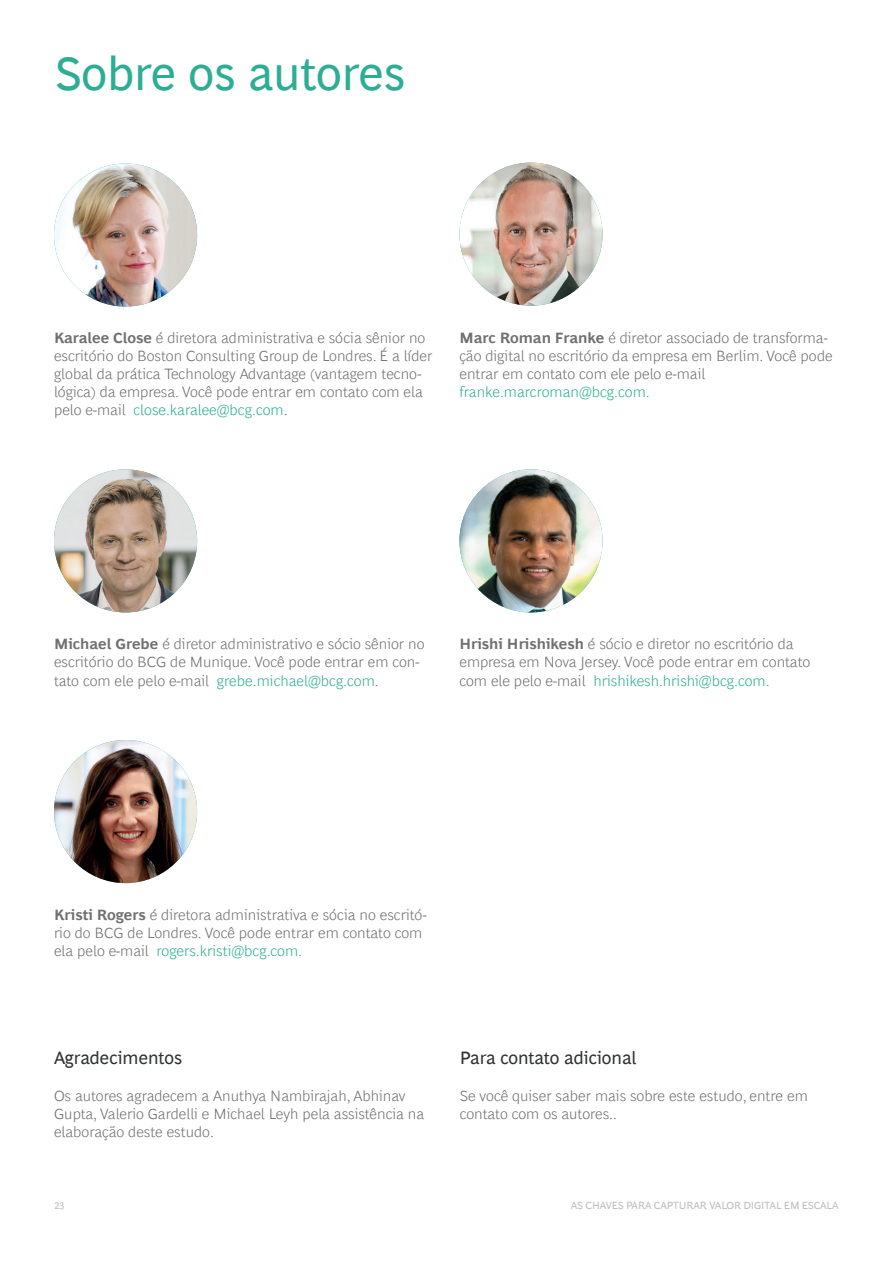
<style>
.page{position:relative;width:893px;height:1263px;background:#fff}
.page>*{position:absolute;margin:0;border:0;box-sizing:border-box;transform-origin:0 0}
.t1{font:48px "Henderson BCG Sans";color:#2dae94}
.t2{font:18px "Henderson BCG Sans";color:#313232}
.t3{font:300 15px/18px "Henderson BCG Sans";color:#707070}
.t4{font:300 15px "Henderson BCG Sans";color:#2dae94}
.t5{font:10.5px "Henderson BCG Sans";letter-spacing:-.02em;color:#c0bebe}
.s1{font-weight:700}
.s2{color:#2dae94}
</style>
<div class="page">
<hr style="left:892px;top:0;width:1px;height:1263px;background:#989898">
<img style="left:54px;top:163px;width:143px;height:144px;border-radius:72px">
<img style="left:54px;top:469px;width:143px;height:143px;border-radius:72px">
<img style="left:54px;top:740px;width:143px;height:143px;border-radius:72px">
<img style="left:459px;top:163px;width:144px;height:143px;border-radius:72px">
<img style="left:459px;top:469px;width:144px;height:143px;border-radius:72px">
<h1 class="t1" style="left:55px;top:38px;width:352px">Sobre os autores</h1>
<p class="t3" style="left:54px;top:327px;width:380px"><span class="s1">Karalee Close</span> é diretora administrativa e sócia sênior no escritório do Boston Consulting Group de Londres. É a líder global da prática Technology Advantage (vantagem tecno&shy;lógica) da empresa. Você pode entrar em contato com ela pelo e-mail <span class="s2">close.karalee@bcg.com</span>.</p>
<p class="t3" style="left:459px;top:327px;width:375px"><span class="s1">Marc Roman Franke</span> é diretor associado de transforma&shy;ção digital no escritório da empresa em Berlim. Você pode entrar em contato com ele pelo e-mail</p>
<p class="t4" style="left:459px;top:381px;width:192px">franke.marcroman@bcg.com.</p>
<p class="t3" style="left:54px;top:634px;width:372px"><span class="s1">Michael Grebe</span> é diretor administrativo e sócio sênior no escritório do BCG de Munique. Você pode entrar em con&shy;tato com ele pelo e-mail <span class="s2">grebe.michael@bcg.com</span>.</p>
<p class="t3" style="left:459px;top:634px;width:352px"><span class="s1">Hrishi Hrishikesh</span> é sócio e diretor no escritório da empresa em Nova Jersey. Você pode entrar em contato com ele pelo e-mail <span class="s2">hrishikesh.hrishi@bcg.com.</span></p>
<p class="t3" style="left:54px;top:905px;width:374px"><span class="s1">Kristi Rogers</span> é diretora administrativa e sócia no escritó&shy;rio do BCG de Londres. Você pode entrar em contato com ela pelo e-mail <span class="s2">rogers.kristi@bcg.com.</span></p>
<p class="t2" style="left:54px;top:1045px;width:130px">Agradecimentos</p>
<p class="t3" style="left:54px;top:1085px;width:372px">Os autores agradecem a Anuthya Nambirajah, Abhinav<br>Gupta, Valerio Gardelli e Michael Leyh pela assistência na elaboração deste estudo.</p>
<p class="t2" style="left:460px;top:1045px;width:178px">Para contato adicional</p>
<p class="t3" style="left:460px;top:1085px;width:350px">Se você quiser saber mais sobre este estudo, entre em contato com os autores..</p>
<p class="t5" style="left:54px;top:1198px;width:12px">23</p>
<p class="t5" style="left:571px;top:1198px;width:269px">AS CHAVES PARA CAPTURAR VALOR DIGITAL EM ESCALA</p>
</div>
